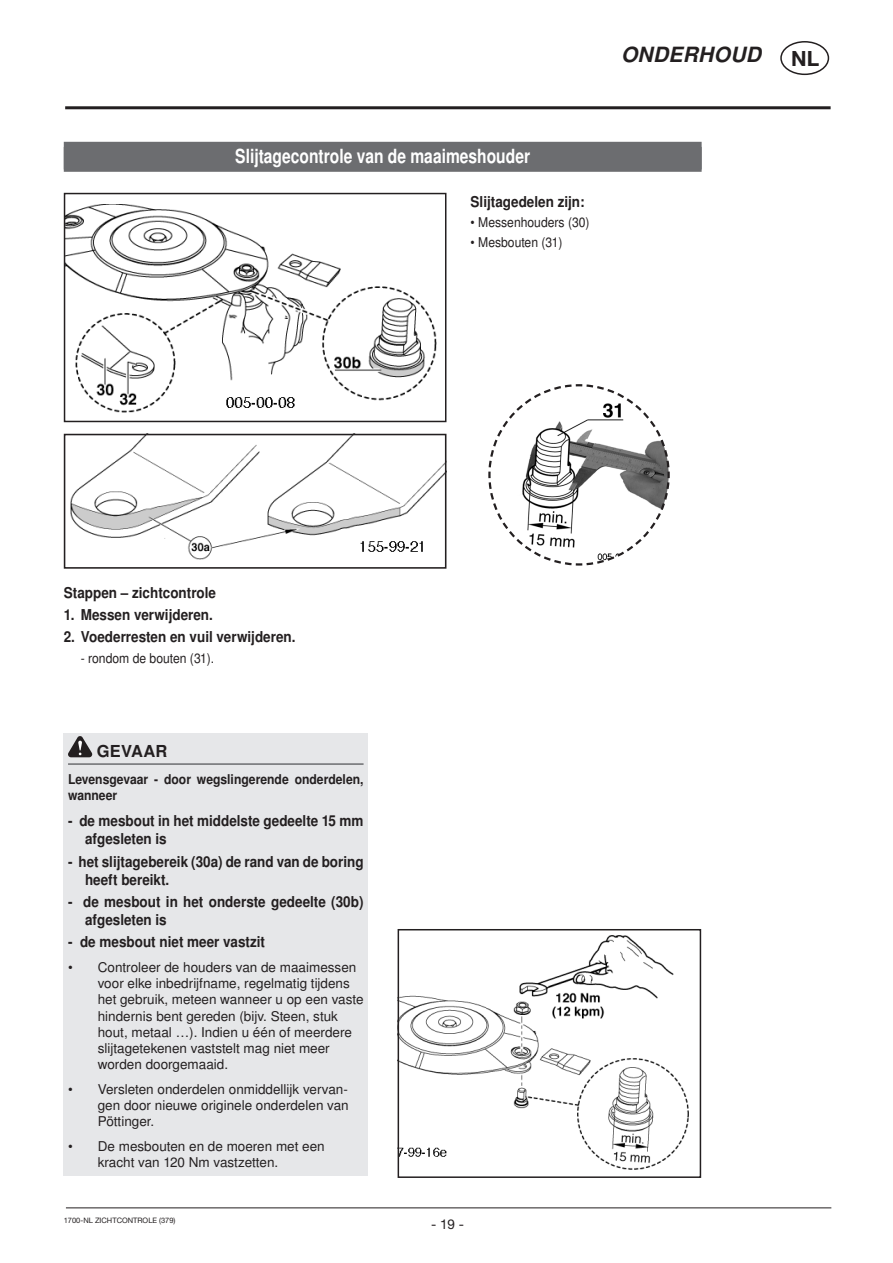
<style>
.page{position:relative;width:893px;height:1263px;background:#fff}
.page>*{position:absolute;margin:0;border:0;box-sizing:border-box;transform-origin:0 0}
.t1{font:italic 700 21px "Nimbus Sans LOT";letter-spacing:.015em;color:#231f20}
.t2{font:700 21px "Helvetica Neue";color:#231f20}
.t3{font:700 19.5px "Nimbus Sans LOT";color:#fff;scale:.8 1}
.t4{font:700 16.5px "Nimbus Sans LOT";letter-spacing:.015em;color:#231f20}
.t5{font:700 15px/18px "Nimbus Sans LOT";color:#231f20;scale:.9 1}
.t6{font:13.5px/16.2px "Nimbus Sans LOT";color:#231f20}
.t7{font:13.5px "Nimbus Sans LOT";color:#231f20;scale:.9 1}
.t8{font:700 13.5px/16.2px "Nimbus Sans LOT";color:#231f20;scale:.9 1}
.t9{font:13.5px "Helvetica Neue";color:#231f20}
.t10{font:7.5px "Helvetica Neue";color:#231f20}
</style>
<div class="page">
<hr style="left:65px;top:106px;width:766px;height:3px;background:#231f20">
<div style="left:780px;top:41px;width:49px;height:34px;border:2px solid #231f20;border-radius:50%"></div>
<hr style="left:66px;top:1207px;width:765px;height:1px;background:#231f20">
<div style="left:64px;top:142px;width:638px;height:30px;background:#6c6d70"></div>
<img style="left:70px;top:437px;width:373px;height:122px">
<div style="left:64px;top:434px;width:382px;height:135px;border:2px solid #231f20"></div>
<img style="left:67px;top:204px;width:369px;height:209px">
<div style="left:64px;top:193px;width:382px;height:229px;border:2px solid #231f20"></div>
<img style="left:401px;top:935px;width:288px;height:235px">
<div style="left:398px;top:929px;width:303px;height:249px;border:2px solid #231f20"></div>
<svg style="left:488px;top:384px;width:182px;height:182px"></svg>
<div style="left:64px;top:733px;width:304px;height:443px;background:#e6e7e9"></div>
<hr style="left:68px;top:763px;width:296px;height:2px;background:#6c6d70">
<svg style="left:68px;top:736px;width:24px;height:21px"></svg>
<h2 class="t3" style="left:235px;top:145px;width:370px">Slijtagecontrole van de maaimeshouder</h2>
<p class="t5" style="left:471px;top:193px;width:128px">Slijtagedelen zijn:</p>
<p class="t7" style="left:471px;top:214px;width:134px">• Messenhouders (30)</p>
<p class="t7" style="left:471px;top:235px;width:104px">• Mesbouten (31)</p>
<h1 class="t1" style="left:621px;top:42px;width:142px">ONDERHOUD</h1>
<h1 class="t2" style="left:791px;top:46px;width:30px">NL</h1>
<p class="t5" style="left:64px;top:584px;width:171px">Stappen – zichtcontrole</p>
<p class="t5" style="left:64px;top:606px;width:167px">1. Messen verwijderen.</p>
<p class="t5" style="left:64px;top:629px;width:259px">2. Voederresten en vuil verwijderen.</p>
<p class="t7" style="left:81px;top:650px;width:150px">- rondom de bouten (31).</p>
<p class="t4" style="left:97px;top:742px;width:72px">GEVAAR</p>
<p class="t8" style="left:68px;top:771px;width:330px">Levensgevaar - door wegslingerende onderdelen, wanneer</p>
<p class="t5" style="left:85px;top:813px;width:311px;text-indent:-17px">- de mesbout in het middelste gedeelte 15 mm afgesleten is</p>
<p class="t5" style="left:85px;top:853px;width:311px;text-indent:-17px">- het slijtagebereik (30a) de rand van de boring heeft bereikt.</p>
<p class="t5" style="left:85px;top:893px;width:311px;text-indent:-17px">- de mesbout in het onderste gedeelte (30b) afgesleten is</p>
<p class="t5" style="left:68px;top:933px;width:220px">- de mesbout niet meer vastzit</p>
<p class="t6" style="left:98px;top:959px;width:267px;text-indent:-30px">• Controleer de houders van de maaimessen voor elke inbedrijfname, regelmatig tijdens het gebruik, meteen wanneer u op een vaste hindernis bent gereden (bijv. Steen, stuk hout, metaal …). Indien u één of meerdere slijtagetekenen vaststelt mag niet meer worden doorgemaaid.</p>
<p class="t6" style="left:98px;top:1081px;width:252px;text-align:justify;text-indent:-30px">• Versleten onderdelen onmiddellijk vervan&shy;gen door nieuwe originele onderdelen van Pöttinger.</p>
<p class="t6" style="left:98px;top:1138px;width:228px;text-indent:-30px">• De mesbouten en de moeren met een kracht van 120 Nm vastzetten.</p>
<p class="t10" style="left:64px;top:1216px;width:113px">1700-NL ZICHTCONTROLE (379)</p>
<p class="t9" style="left:431px;top:1216px;width:35px">- 19 -</p>
</div>
